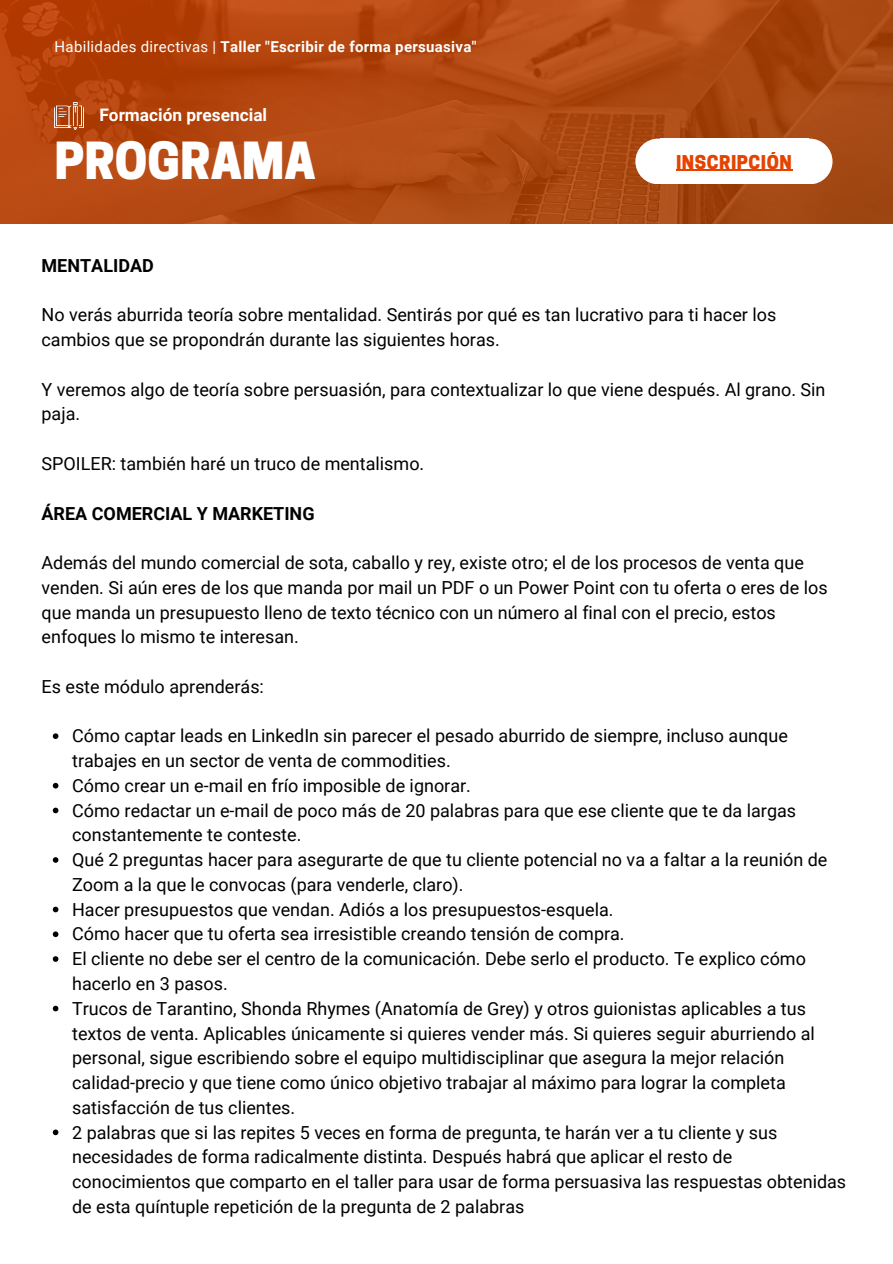
<style>
.page{position:relative;width:893px;height:1264px;background:#fff}
.page>*{position:absolute;margin:0;border:0;box-sizing:border-box;transform-origin:0 0}
.t1{font:800 48px "Cooper Hewitt";color:#fff}
.t2{font:18px/24.8px "Roboto";color:#000}
.t3{font:700 18px "Roboto";color:#000}
.t4{font:800 17.85px "Cooper Hewitt";letter-spacing:.03em;color:#e44400}
.t5{font:700 17.25px "Roboto";color:#fff}
.t6{font:700 15px "Roboto";letter-spacing:.02em;color:#fff}
.s1{font-weight:400}
</style>
<div class="page">
<img style="left:0;top:1px;width:892px;height:222px">
<div style="left:635px;top:139px;width:46px;height:45px;background:#fff;border-radius:50%"></div>
<div style="left:660px;top:139px;width:149px;height:45px;background:#fff"></div>
<div style="left:786px;top:139px;width:46px;height:45px;background:#fff;border-radius:50%"></div>
<hr style="left:676px;top:170px;width:116px;height:1px;background:#e44400">
<svg style="left:53px;top:733px;width:5px;height:6px"></svg>
<svg style="left:53px;top:783px;width:5px;height:5px"></svg>
<svg style="left:53px;top:807px;width:5px;height:6px"></svg>
<svg style="left:53px;top:857px;width:5px;height:5px"></svg>
<svg style="left:53px;top:906px;width:5px;height:6px"></svg>
<svg style="left:53px;top:931px;width:5px;height:6px"></svg>
<svg style="left:53px;top:956px;width:5px;height:5px"></svg>
<svg style="left:53px;top:1005px;width:5px;height:6px"></svg>
<svg style="left:53px;top:1129px;width:5px;height:6px"></svg>
<img style="left:55px;top:103px;width:29px;height:27px">
<p class="t6" style="left:55px;top:38px;width:423px"><span class="s1">Habilidades directivas |</span> Taller "Escribir de forma persuasiva"</p>
<p class="t5" style="left:99px;top:105px;width:169px">Formación presencial</p>
<p class="t1" style="left:55px;top:143px;width:263px">PROGRAMA</p>
<p class="t4" style="left:676px;top:155px;width:117px">INSCRIPCIÓN</p>
<p class="t3" style="left:42px;top:255px;width:114px">MENTALIDAD</p>
<p class="t2" style="left:42px;top:303px;width:736px">No verás aburrida teoría sobre mentalidad. Sentirás por qué es tan lucrativo para ti hacer los cambios que se propondrán durante las siguientes horas.</p>
<p class="t2" style="left:42px;top:377px;width:785px">Y veremos algo de teoría sobre persuasión, para contextualizar lo que viene después. Al grano. Sin paja.</p>
<p class="t2" style="left:42px;top:451px;width:384px">SPOILER: también haré un truco de mentalismo.</p>
<p class="t3" style="left:42px;top:503px;width:274px">ÁREA COMERCIAL Y MARKETING</p>
<p class="t2" style="left:42px;top:550px;width:787px">Además del mundo comercial de sota, caballo y rey, existe otro; el de los procesos de venta que venden. Si aún eres de los que manda por mail un PDF o un Power Point con tu oferta o eres de los que manda un presupuesto lleno de texto técnico con un número al final con el precio, estos enfoques lo mismo te interesan.</p>
<p class="t2" style="left:42px;top:674px;width:224px">Es este módulo aprenderás:</p>
<p class="t2" style="left:72px;top:723px;width:717px">Cómo captar leads en LinkedIn sin parecer el pesado aburrido de siempre, incluso aunque trabajes en un sector de venta de commodities.</p>
<p class="t2" style="left:72px;top:773px;width:400px">Cómo crear un e-mail en frío imposible de ignorar.</p>
<p class="t2" style="left:72px;top:798px;width:725px">Cómo redactar un e-mail de poco más de 20 palabras para que ese cliente que te da largas constantemente te conteste.</p>
<p class="t2" style="left:72px;top:847px;width:756px">Qué 2 preguntas hacer para asegurarte de que tu cliente potencial no va a faltar a la reunión de<br>Zoom a la que le convocas (para venderle, claro).</p>
<p class="t2" style="left:72px;top:897px;width:543px">Hacer presupuestos que vendan. Adiós a los presupuestos-esquela.</p>
<p class="t2" style="left:72px;top:921px;width:554px">Cómo hacer que tu oferta sea irresistible creando tensión de compra.</p>
<p class="t2" style="left:72px;top:946px;width:735px">El cliente no debe ser el centro de la comunicación. Debe serlo el producto. Te explico cómo hacerlo en 3 pasos.</p>
<p class="t2" style="left:72px;top:996px;width:744px">Trucos de Tarantino, Shonda Rhymes (Anatomía de Grey) y otros guionistas aplicables a tus textos de venta. Aplicables únicamente si quieres vender más. Si quieres seguir aburriendo al personal, sigue escribiendo sobre el equipo multidisciplinar que asegura la mejor relación calidad-precio y que tiene como único objetivo trabajar al máximo para lograr la completa satisfacción de tus clientes.</p>
<p class="t2" style="left:72px;top:1119px;width:775px">2 palabras que si las repites 5 veces en forma de pregunta, te harán ver a tu cliente y sus necesidades de forma radicalmente distinta. Después habrá que aplicar el resto de conocimientos que comparto en el taller para usar de forma persuasiva las respuestas obtenidas de esta quíntuple repetición de la pregunta de 2 palabras</p>
</div>
